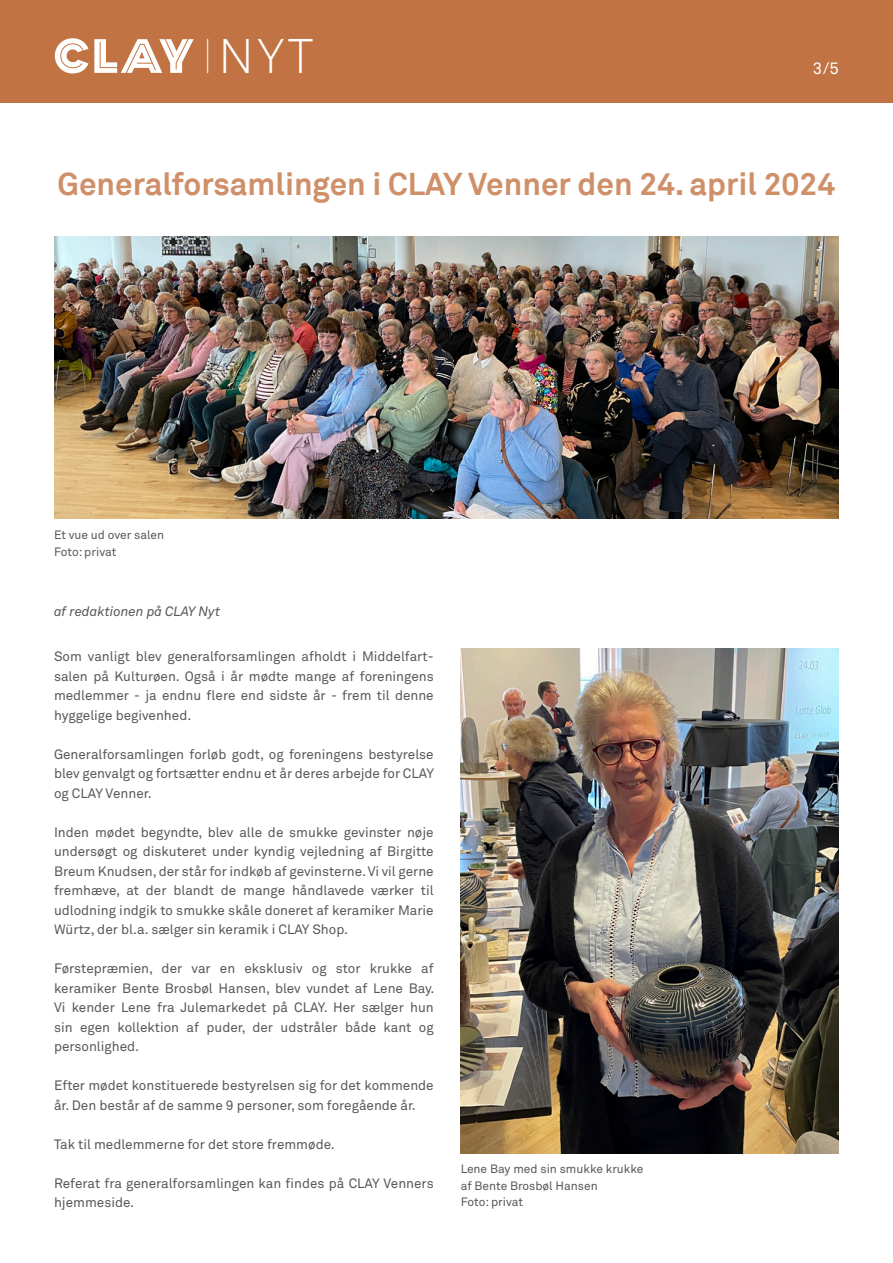
<style>
.page{position:relative;width:893px;height:1263px;background:#fff}
.page>*{position:absolute;margin:0;border:0;box-sizing:border-box;transform-origin:0 0}
.t1{font:300 48px "Akkurat Std";color:#fff;scale:.4 1}
.t2{font:700 31.5px "Akkurat";color:#ce8f69}
.t3{font:16.5px "Akkurat Std";color:#fff}
.t4{font:13.5px/19.5px "Akkurat Std";color:#57585a;text-align:justify}
.t5{font:italic 13.5px "Akkurat Std";color:#57585a}
.t6{font:12px/16.5px "Akkurat Std";color:#57585a}
</style>
<div class="page">
<div style="left:0;top:0;width:893px;height:102px;background:#c27343"></div>
<svg style="left:55px;top:38px;width:139px;height:35px"></svg>
<img style="left:54px;top:237px;width:785px;height:282px">
<img style="left:461px;top:649px;width:378px;height:505px">
<h1 class="t1" style="left:205px;top:28px;width:272px">I NYT</h1>
<p class="t3" style="left:813px;top:58px;width:28px">3/5</p>
<h2 class="t2" style="left:57px;top:164px;width:779px">Generalforsamlingen i CLAY Venner den 24. april 2024</h2>
<p class="t6" style="left:54px;top:527px;width:112px">Et vue ud over salen<br>Foto: privat</p>
<p class="t5" style="left:54px;top:603px;width:168px">af redaktionen på CLAY Nyt</p>
<p class="t4" style="left:54px;top:647px;width:381px">Som vanligt blev generalforsamlingen afholdt i Middelfart&shy;salen på Kulturøen. Også i år mødte mange af foreningens medlemmer - ja endnu flere end sidste år - frem til denne hyggelige begivenhed.</p>
<p class="t4" style="left:54px;top:744px;width:382px">Generalforsamlingen forløb godt, og foreningens bestyrelse blev genvalgt og fortsætter endnu et år deres arbejde for CLAY og CLAY Venner.</p>
<p class="t4" style="left:54px;top:822px;width:381px">Inden mødet begyndte, blev alle de smukke gevinster nøje undersøgt og diskuteret under kyndig vejledning af Birgitte Breum Knudsen, der står for indkøb af gevinsterne. Vi vil gerne fremhæve, at der blandt de mange håndlavede værker til udlodning indgik to smukke skåle doneret af keramiker Marie Würtz, der bl.a. sælger sin keramik i CLAY Shop.</p>
<p class="t4" style="left:54px;top:959px;width:382px">Førstepræmien, der var en eksklusiv og stor krukke af keramiker Bente Brosbøl Hansen, blev vundet af Lene Bay.<br>Vi kender Lene fra Julemarkedet på CLAY. Her sælger hun sin egen kollektion af puder, der udstråler både kant og personlighed.</p>
<p class="t4" style="left:54px;top:1076px;width:381px">Efter mødet konstituerede bestyrelsen sig for det kommende år. Den består af de samme 9 personer, som foregående år.</p>
<p class="t4" style="left:54px;top:1134px;width:282px">Tak til medlemmerne for det store fremmøde.</p>
<p class="t4" style="left:54px;top:1173px;width:381px">Referat fra generalforsamlingen kan findes på CLAY Venners hjemmeside.</p>
<p class="t6" style="left:461px;top:1161px;width:184px">Lene Bay med sin smukke krukke af Bente Brosbøl Hansen<br>Foto: privat</p>
</div>
